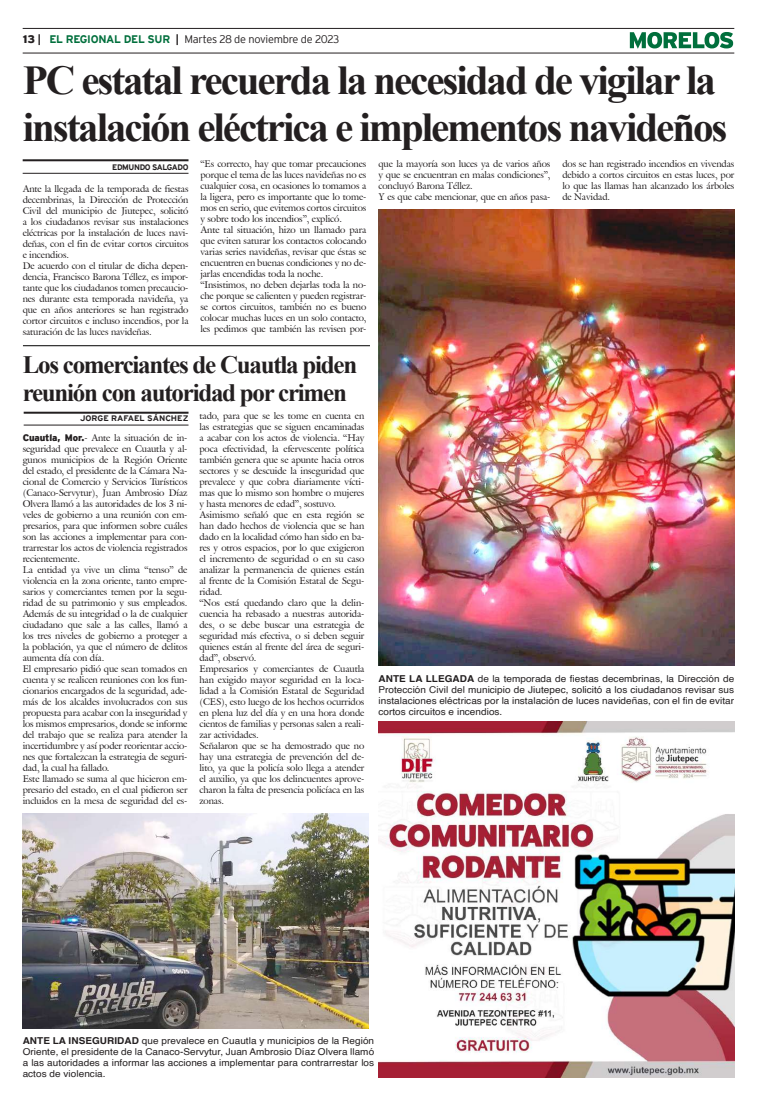
<style>
.page{position:relative;width:757px;height:1106px;background:#fff}
.page>*{position:absolute;margin:0;border:0;box-sizing:border-box;transform-origin:0 0}
.t1{font:700 41px/47px "Times New Roman";letter-spacing:-.05em;color:#231f20}
.t2{font:700 25px/28px "Times New Roman";letter-spacing:-.05em;color:#231f20}
.t3{font:300 11px "Interstate";letter-spacing:-.025em;color:#231f20}
.t4{font:9.5px/11px "Galliard IT Cby BT";letter-spacing:-.01em;color:#231f20}
.t5{font:9.5px/11px "Helvetica";letter-spacing:.005em;color:#231f20;text-align:justify;scale:1.05 1}
.t6{font:700 8px "Interstate";letter-spacing:-.015em;color:#231f20;scale:1.05 1}
.t7{font:700 8px "Interstate";letter-spacing:-.05em;color:#231f20}
.s1{font-weight:900}
.s2{font-weight:700}
.s3{font-weight:700;color:#006f3c}
.s4{font-family:"Interstate";font-weight:900}
</style>
<div class="page">
<hr style="left:23px;top:28px;width:711px;height:1px;background:#231f20">
<hr style="left:23px;top:53px;width:711px;height:1px;background:#231f20">
<svg style="left:630px;top:32px;width:103px;height:17px"></svg>
<img style="left:378px;top:721px;width:356px;height:356px">
<hr style="left:23px;top:159px;width:165px;height:2px;background:#231f20">
<hr style="left:23px;top:173px;width:165px;height:1px;background:#231f20">
<img style="left:378px;top:210px;width:356px;height:455px">
<img style="left:23px;top:813px;width:345px;height:215px">
<hr style="left:24px;top:412px;width:164px;height:2px;background:#231f20">
<hr style="left:24px;top:425px;width:164px;height:1px;background:#231f20">
<hr style="left:23px;top:345px;width:347px;height:1px;background:#000">
<p class="t3" style="left:23px;top:33px;width:318px"><span class="s1">13</span> <span class="s2">|</span> <span class="s3">EL REGIONAL DEL SUR</span> <span class="s2">|</span> Martes 28 de noviembre de 2023</p>
<h1 class="t1" style="left:23px;top:55px;width:706px">PC estatal recuerda la necesidad de vigilar la instalación eléctrica e implementos navideños</h1>
<p class="t7" style="left:112px;top:163px;width:78px">EDMUNDO SALGADO</p>
<p class="t4" style="left:378px;top:158px;width:173px">que la mayoría son luces ya de varios años y que se encuentran en malas condiciones”, concluyó Barona Téllez.<br>Y es que cabe mencionar, que en años pasa-</p>
<p class="t4" style="left:562px;top:158px;width:173px;text-align:justify">dos se han registrado incendios en vivendas debido a cortos circuitos en estas luces, por lo que las llamas han alcanzado los árboles de Navidad.</p>
<p class="t4" style="left:200px;top:158px;width:167px">“Es correcto, hay que tomar precauciones porque el tema de las luces navideñas no es cualquier cosa, en ocasiones lo tomamos a la ligera, pero es importante que lo tome&shy;mos en serio, que evitemos cortos circuitos y sobre todo los incendios”, explicó.<br>Ante tal situación, hizo un llamado para que eviten saturar los contactos colocando varias series navideñas, revisar que éstas se encuentren en buenas condiciones y no de&shy;jarlas encendidas toda la noche. “Insistimos, no deben dejarlas toda la no&shy;che porque se calienten y pueden registrar&shy;se cortos circuitos, también no es bueno colocar muchas luces en un solo contacto, les pedimos que también las revisen por-</p>
<p class="t4" style="left:23px;top:183px;width:167px">Ante la llegada de la temporada de fiestas decembrinas, la Dirección de Protección Civil del municipio de Jiutepec, solicitó a los ciudadanos revisar sus instalaciones eléctricas por la instalación de luces navi&shy;deñas, con el fin de evitar cortos circuitos e incendios.<br>De acuerdo con el titular de dicha depen&shy;dencia, Francisco Barona Téllez, es impor&shy;tante que los ciudadanos tomen precaucio&shy;nes durante esta temporada navideña, ya que en años anteriores se han registrado cortor circuitos e incluso incendios, por la saturación de las luces navideñas.</p>
<h2 class="t2" style="left:23px;top:349px;width:336px">Los comerciantes de Cuautla piden reunión con autoridad por crimen</h2>
<p class="t6" style="left:80px;top:414px;width:105px">JORGE RAFAEL SÁNCHEZ</p>
<p class="t4" style="left:199px;top:410px;width:166px">tado, para que se les tome en cuenta en las estrategias que se siguen encaminadas a acabar con los actos de violencia. “Hay poca efectividad, la efervescente política también genera que se apunte hacia otros sectores y se descuide la inseguridad que prevalece y que cobra diariamente vícti&shy;mas que lo mismo son hombre o mujeres y hasta menores de edad”, sostuvo.<br>Asimismo señaló que en esta región se han dado hechos de violencia que se han dado en la localidad cómo han sido en ba&shy;res y otros espacios, por lo que exigieron el incremento de seguridad o en su caso analizar la permanencia de quienes están al frente de la Comisión Estatal de Segu&shy;ridad.<br>“Nos está quedando claro que la delin&shy;cuencia ha rebasado a nuestras autorida&shy;des, o se debe buscar una estrategia de seguridad más efectiva, o si deben seguir quienes están al frente del área de seguri&shy;dad”, observó.<br>Empresarios y comerciantes de Cuautla han exigido mayor seguridad en la loca&shy;lidad a la Comisión Estatal de Seguridad (CES), esto luego de los hechos ocurridos en plena luz del día y en una hora donde cientos de familias y personas salen a reali&shy;zar actividades.<br>Señalaron que se ha demostrado que no hay una estrategia de prevención del de&shy;lito, ya que la policía solo llega a atender el auxilio, ya que los delincuentes aprove&shy;charon la falta de presencia policíaca en las zonas.</p>
<p class="t4" style="left:23px;top:432px;width:166px"><span class="s4">Cuautla, Mor.</span>- Ante la situación de in&shy;seguridad que prevalece en Cuautla y al&shy;gunos municipios de la Región Oriente del estado, el presidente de la Cámara Na&shy;cional de Comercio y Servicios Turísticos (Canaco-Servytur), Juan Ambrosio Díaz Olvera llamó a las autoridades de los 3 ni&shy;veles de gobierno a una reunión con em&shy;presarios, para que informen sobre cuáles son las acciones a implementar para con&shy;trarrestar los actos de violencia registrados recientemente.<br>La entidad ya vive un clima “tenso” de violencia en la zona oriente, tanto empre&shy;sarios y comerciantes temen por la segu&shy;ridad de su patrimonio y sus empleados.<br>Además de su integridad o la de cualquier ciudadano que sale a las calles, llamó a los tres niveles de gobierno a proteger a la población, ya que el número de delitos aumenta día con día.<br>El empresario pidió que sean tomados en cuenta y se realicen reuniones con los fun&shy;cionarios encargados de la seguridad, ade&shy;más de los alcaldes involucrados con sus propuesta para acabar con la inseguridad y los mismos empresarios, donde se informe del trabajo que se realiza para atender la incertidumbre y así poder reorientar accio&shy;nes que fortalezcan la estrategia de seguri&shy;dad, la cual ha fallado.<br>Este llamado se suma al que hicieron em&shy;presario del estado, en el cual pidieron ser incluidos en la mesa de seguridad del es-</p>
<p class="t5" style="left:378px;top:673px;width:340px"><span class="s2">ANTE LA LLEGADA</span> de la temporada de fiestas decembrinas, la Dirección de Protección Civil del municipio de Jiutepec, solicitó a los ciudadanos revisar sus instalaciones eléctricas por la instalación de luces navideñas, con el fin de evitar cortos circuitos e incendios.</p>
<p class="t5" style="left:23px;top:1035px;width:336px"><span class="s2">ANTE LA INSEGURIDAD</span> que prevalece en Cuautla y municipios de la Región Oriente, el presidente de la Canaco-Servytur, Juan Ambrosio Díaz Olvera llamó a las autoridades a informar las acciones a implementar para contrarrestar los actos de violencia.</p>
</div>
